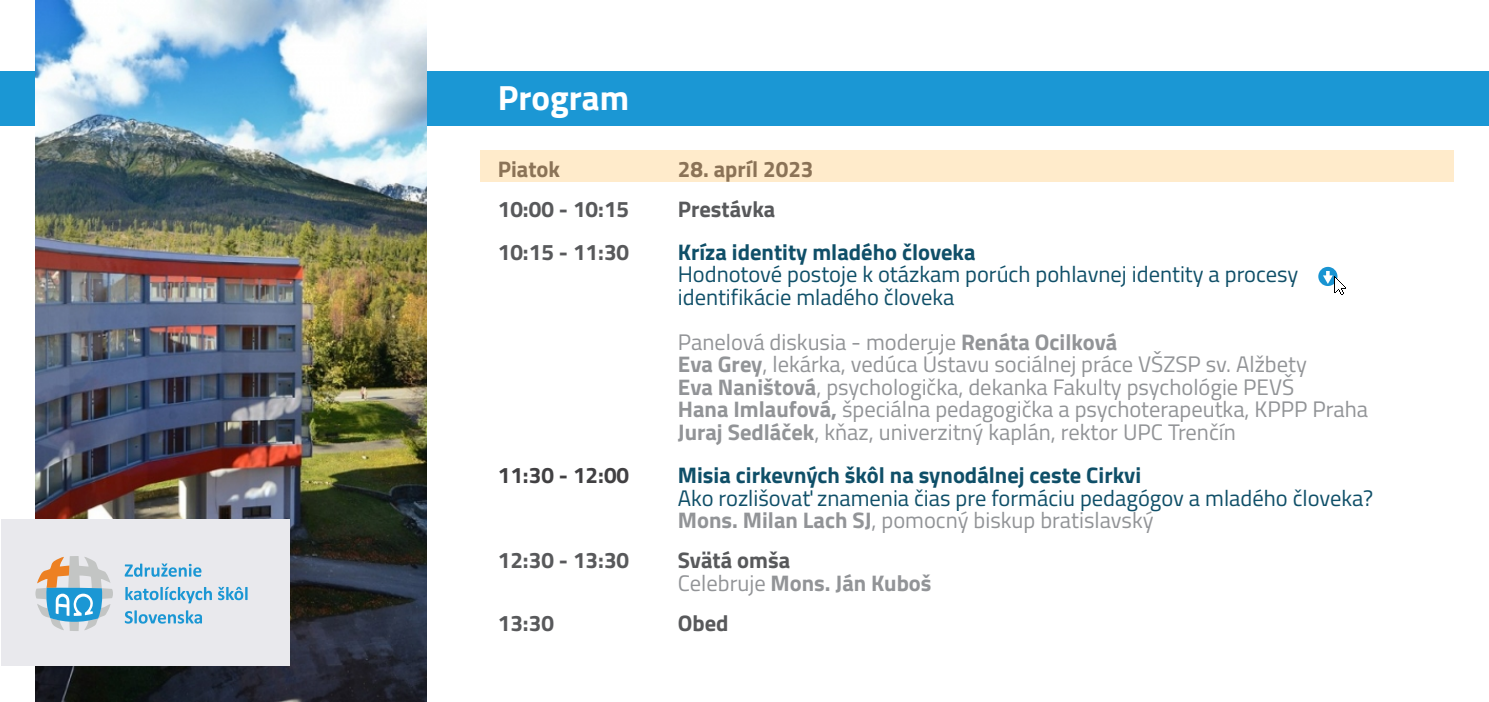
<style>
.page{position:relative;width:1489px;height:702px;background:#fff}
.page>*{position:absolute;margin:0;border:0;box-sizing:border-box;transform-origin:0 0}
.t1{font:700 35px "Titillium Web";color:#fff}
.t2{font:22.5px/22.5px "Titillium Web";color:#929497}
.t3{font:22.5px/22.5px "Titillium Web";color:#0f4f68}
.t4{font:700 22.5px "Titillium Web";color:#0f4f68}
.t5{font:700 22.5px "Titillium Web";color:#58595b}
.t6{font:700 22.5px/22.5px "Titillium Web";color:#929497}
.t7{font:700 22.5px "Titillium Web";color:#8b7357}
.t8{font:700 22.5px "Titillium Web";color:#414042}
.s1{font-weight:700}
.s2{font-weight:700;color:#929497}
.s3{color:#929497}
.s4{color:#58595b}
.s5{font-weight:400}
</style>
<div class="page">
<div style="left:480px;top:151px;width:973px;height:31px;background:#ffebcb"></div>
<div style="left:0;top:71px;width:1488px;height:54px;background:#1b97d4"></div>
<img style="left:35px;top:0;width:392px;height:702px">
<div style="left:1px;top:519px;width:288px;height:146px;background:#e9e9ed"></div>
<svg style="left:125px;top:563px;width:76px;height:13px"></svg>
<svg style="left:125px;top:587px;width:87px;height:16px"></svg>
<svg style="left:218px;top:587px;width:29px;height:13px"></svg>
<svg style="left:125px;top:610px;width:77px;height:13px"></svg>
<svg style="left:37px;top:556px;width:76px;height:73px"></svg>
<div style="left:1318px;top:267px;width:19px;height:19px;background:#1994d2;border-radius:50%"></div>
<svg style="left:1322px;top:271px;width:23px;height:24px"></svg>
<h1 class="t1" style="left:498px;top:71px;width:133px">Program</h1>
<p class="t7" style="left:498px;top:151px;width:64px">Piatok</p>
<p class="t7" style="left:678px;top:151px;width:137px">28. apríl 2023</p>
<p class="t5" style="left:498px;top:191px;width:133px">10:00 - 10:15</p>
<p class="t5" style="left:678px;top:191px;width:99px">Prestávka</p>
<p class="t5" style="left:498px;top:235px;width:133px">10:15 - 11:30</p>
<p class="t4" style="left:678px;top:235px;width:299px">Kríza identity mladého človeka</p>
<p class="t3" style="left:678px;top:262px;width:622px">Hodnotové postoje k otázkam porúch pohlavnej identity a procesy identifikácie mladého človeka</p>
<p class="t2" style="left:678px;top:329px;width:691px">Panelová diskusia - moderuje <span class="s1">Renáta Ocilková<br>Eva Grey</span>, lekárka, vedúca Ústavu sociálnej práce VŠZSP sv. Alžbety<br><span class="s1">Eva Naništová</span>, psychologička, dekanka Fakulty psychológie PEVŠ<br><span class="s1">Hana Imlaufová,</span> špeciálna pedagogička a psychoterapeutka, KPPP Praha <span class="s1">Juraj Sedláček</span>, kňaz, univerzitný kaplán, rektor UPC Trenčín</p>
<p class="t8" style="left:498px;top:458px;width:133px">11:30 - 12:00</p>
<p class="t4" style="left:678px;top:458px;width:465px">Misia cirkevných škôl na synodálnej ceste Cirkvi</p>
<p class="t3" style="left:678px;top:485px;width:696px">Ako rozlišovať znamenia čias pre formáciu pedagógov a mladého človeka?<br><span class="s2">Mons. Milan Lach SJ</span><span class="s3">, pomocný biskup bratislavský</span></p>
<p class="t5" style="left:498px;top:543px;width:133px">12:30 - 13:30</p>
<p class="t6" style="left:678px;top:547px;width:255px"><span class="s4">Svätá omša<br></span><span class="s5">Celebruje</span> Mons. Ján Kuboš</p>
<p class="t5" style="left:498px;top:605px;width:58px">13:30</p>
<p class="t5" style="left:678px;top:605px;width:52px">Obed</p>
</div>
